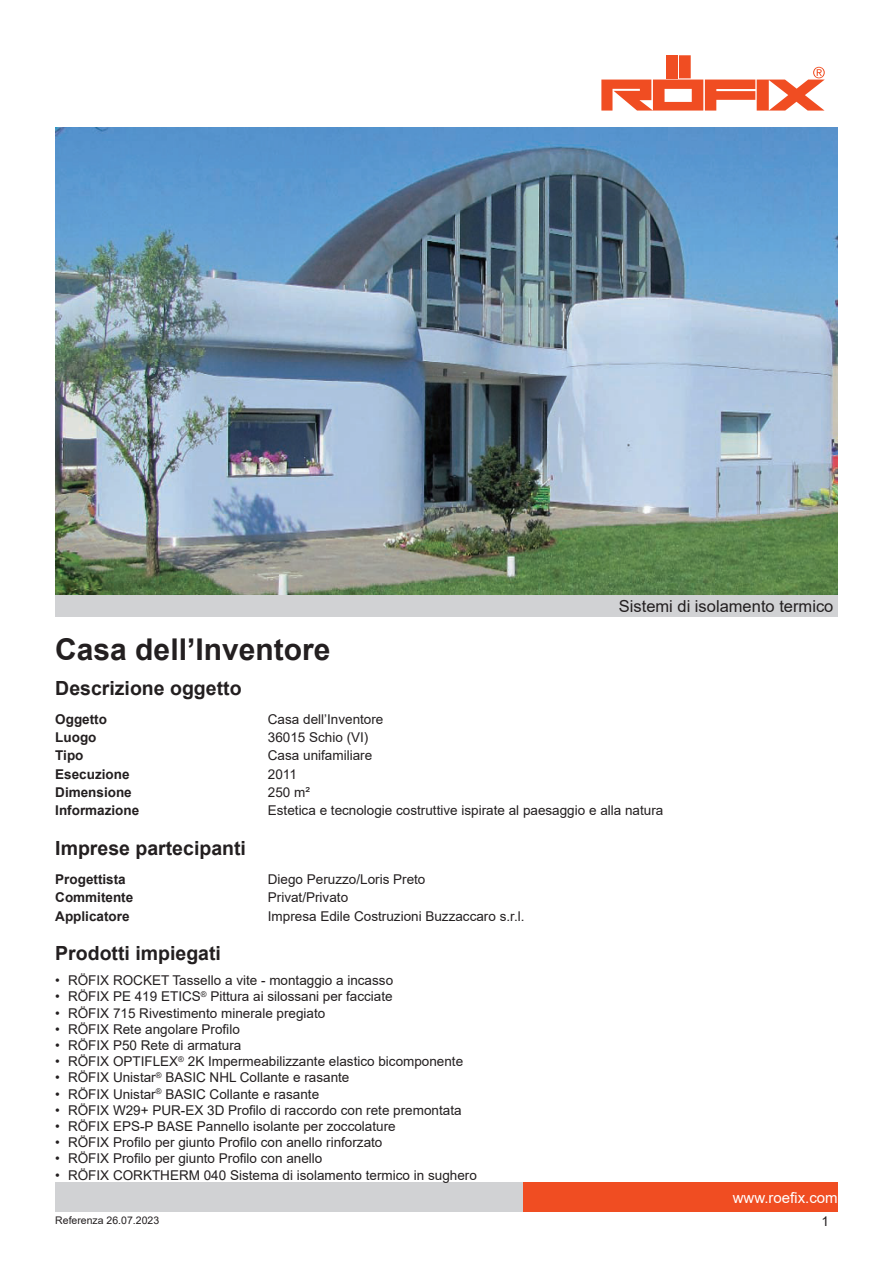
<style>
.page{position:relative;width:893px;height:1263px;background:#fff}
.page>*{position:absolute;margin:0;border:0;box-sizing:border-box;transform-origin:0 0}
.t1{font:700 30px "Arial";color:#231f20}
.t2{font:700 19.5px "Arial";color:#231f20}
.t3{font:16.5px "Arial";color:#231f20}
.t4{font:15px "Arial";color:#fff}
.t5{font:13.5px "Arial";color:#231f20}
.t6{font:700 13.5px "Arial";color:#231f20}
.t7{font:10.5px "Arial";color:#231f20}
</style>
<div class="page">
<div style="left:523px;top:1182px;width:315px;height:30px;background:#f04d22"></div>
<div style="left:55px;top:1182px;width:468px;height:30px;background:#d1d2d4"></div>
<div style="left:679px;top:55px;width:12px;height:23px;background:#f04d22"></div>
<div style="left:666px;top:55px;width:11px;height:23px;background:#f04d22"></div>
<svg style="left:601px;top:67px;width:224px;height:44px"></svg>
<img style="left:55px;top:128px;width:783px;height:467px">
<div style="left:55px;top:595px;width:783px;height:22px;background:#d1d2d4"></div>
<p class="t3" style="left:619px;top:595px;width:216px">Sistemi di isolamento termico</p>
<h1 class="t1" style="left:55px;top:628px;width:277px">Casa dell’Inventore</h1>
<h2 class="t2" style="left:55px;top:675px;width:188px">Descrizione oggetto</h2>
<p class="t6" style="left:55px;top:709px;width:53px">Oggetto</p>
<p class="t5" style="left:268px;top:710px;width:117px">Casa dell’Inventore</p>
<p class="t6" style="left:55px;top:728px;width:43px">Luogo</p>
<p class="t5" style="left:268px;top:728px;width:102px">36015 Schio (VI)</p>
<p class="t6" style="left:55px;top:746px;width:30px">Tipo</p>
<p class="t5" style="left:268px;top:746px;width:106px">Casa unifamiliare</p>
<p class="t6" style="left:55px;top:764px;width:76px">Esecuzione</p>
<p class="t5" style="left:268px;top:765px;width:31px">2011</p>
<p class="t6" style="left:55px;top:783px;width:78px">Dimensione</p>
<p class="t5" style="left:268px;top:783px;width:44px">250 m²</p>
<p class="t6" style="left:55px;top:801px;width:86px">Informazione</p>
<p class="t5" style="left:268px;top:801px;width:397px">Estetica e tecnologie costruttive ispirate al paesaggio e alla natura</p>
<h2 class="t2" style="left:55px;top:835px;width:192px">Imprese partecipanti</h2>
<p class="t6" style="left:55px;top:870px;width:72px">Progettista</p>
<p class="t5" style="left:268px;top:870px;width:159px">Diego Peruzzo/Loris Preto</p>
<p class="t6" style="left:55px;top:888px;width:80px">Commitente</p>
<p class="t5" style="left:268px;top:888px;width:82px">Privat/Privato</p>
<p class="t6" style="left:55px;top:906px;width:76px">Applicatore</p>
<p class="t5" style="left:268px;top:906px;width:258px">Impresa Edile Costruzioni Buzzaccaro s.r.l.</p>
<h2 class="t2" style="left:55px;top:940px;width:167px">Prodotti impiegati</h2>
<p class="t5" style="left:55px;top:971px;width:339px">• RÖFIX ROCKET Tassello a vite - montaggio a incasso</p>
<p class="t5" style="left:55px;top:987px;width:339px">• RÖFIX PE 419 ETICS<sup>®</sup> Pittura ai silossani per facciate</p>
<p class="t5" style="left:55px;top:1003px;width:272px">• RÖFIX 715 Rivestimento minerale pregiato</p>
<p class="t5" style="left:55px;top:1020px;width:186px">• RÖFIX Rete angolare Profilo</p>
<p class="t5" style="left:55px;top:1036px;width:188px">• RÖFIX P50 Rete di armatura</p>
<p class="t5" style="left:55px;top:1052px;width:409px">• RÖFIX OPTIFLEX<sup>®</sup> 2K Impermeabilizzante elastico bicomponente</p>
<p class="t5" style="left:55px;top:1068px;width:296px">• RÖFIX Unistar<sup>®</sup> BASIC NHL Collante e rasante</p>
<p class="t5" style="left:55px;top:1084px;width:265px">• RÖFIX Unistar<sup>®</sup> BASIC Collante e rasante</p>
<p class="t5" style="left:55px;top:1101px;width:408px">• RÖFIX W29+ PUR-EX 3D Profilo di raccordo con rete premontata</p>
<p class="t5" style="left:55px;top:1117px;width:342px">• RÖFIX EPS-P BASE Pannello isolante per zoccolature</p>
<p class="t5" style="left:55px;top:1133px;width:329px">• RÖFIX Profilo per giunto Profilo con anello rinforzato</p>
<p class="t5" style="left:55px;top:1149px;width:269px">• RÖFIX Profilo per giunto Profilo con anello</p>
<p class="t5" style="left:55px;top:1165px;width:423px">• RÖFIX CORKTHERM 040 Sistema di isolamento termico in sughero</p>
<p class="t7" style="left:55px;top:1213px;width:105px">Referenza 26.07.2023</p>
<p class="t4" style="left:733px;top:1187px;width:107px">www.roefix.com</p>
<p class="t5" style="left:821px;top:1212px;width:9px">1</p>
</div>
